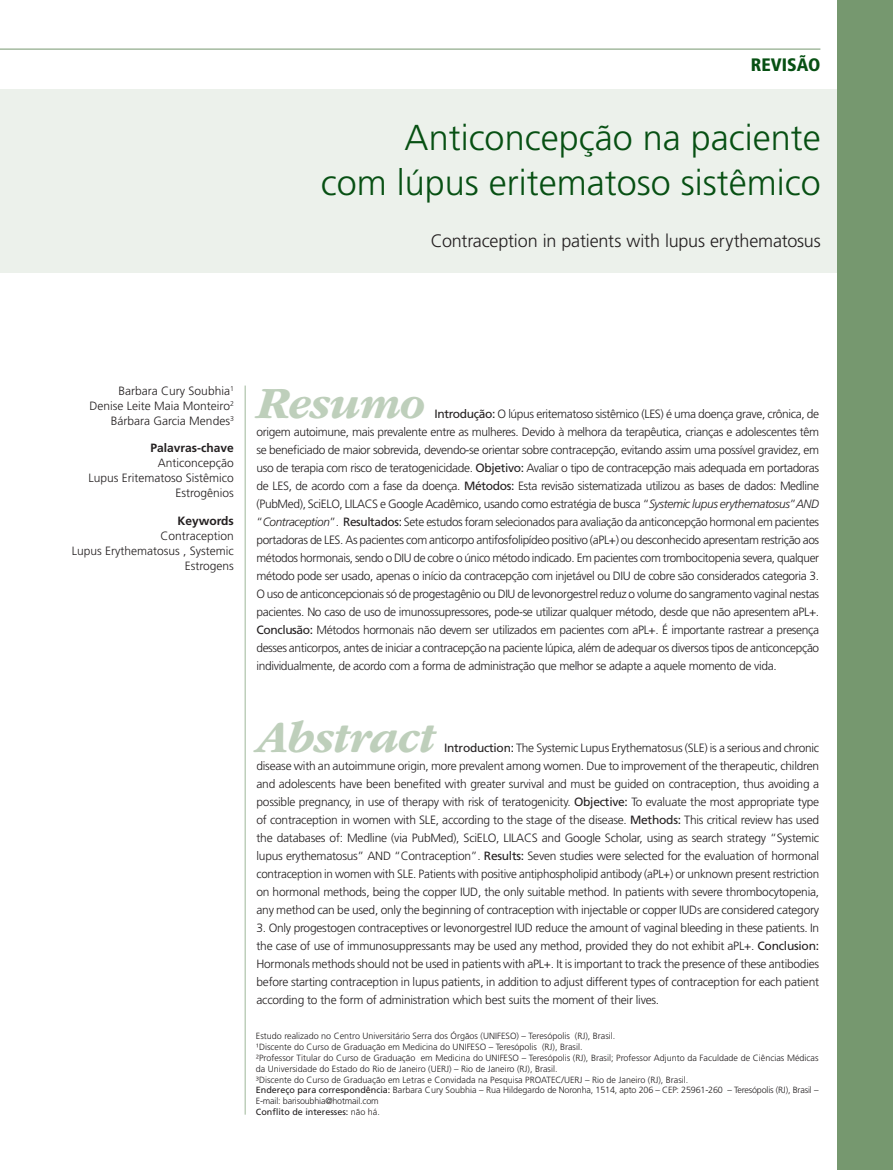
<style>
.page{position:relative;width:893px;height:1170px;background:#fff}
.page>*{position:absolute;margin:0;border:0;box-sizing:border-box;transform-origin:0 0}
.t1{font:italic 700 46.5px "ITC Garamond Std";letter-spacing:-.03em;color:#becfbb}
.t2{font:300 36px/45px "Frutiger LT Std";color:#075013;text-align:right}
.t3{font:300 18px "Frutiger LT Std";letter-spacing:-.01em;color:#231f20}
.t4{font:900 condensed 18px "Frutiger LT Std";color:#075013}
.t5{font:300 12px/18px "Frutiger LT Std";color:#231f20;text-align:justify}
.t6{font:700 12px "Frutiger LT Std";color:#231f20}
.t7{font:300 9px/10.8px "Frutiger LT Std";color:#231f20}
.s1{font-weight:400}
.s2{font-style:italic}
</style>
<div class="page">
<hr style="left:244px;top:385px;width:2px;height:729px;background:#becfbb">
<hr style="left:0;top:49px;width:820px;height:1px;background:#76986f">
<div style="left:0;top:89px;width:893px;height:184px;background:#ecf1eb"></div>
<div style="left:838px;top:0;width:55px;height:1169px;background:#76986f"></div>
<h3 class="t4" style="left:751px;top:54px;width:71px">REVISÃO</h3>
<h2 class="t2" style="left:321px;top:116px;width:502px">Anticoncepção na paciente<br>com lúpus eritematoso sistêmico</h2>
<h3 class="t3" style="left:431px;top:231px;width:391px">Contraception in patients with lupus erythematosus</h3>
<p class="t5" style="left:90px;top:383px;width:146px;line-height:15px;text-align:right">Barbara Cury Soubhia<sup>1<br></sup>Denise Leite Maia Monteiro<sup>2<br></sup>Bárbara Garcia Mendes<sup>3</sup></p>
<p class="t6" style="left:150px;top:441px;width:85px">Palavras-chave</p>
<p class="t5" style="left:89px;top:456px;width:147px;line-height:15px;text-align:right">Anticoncepção<br>Lupus Eritematoso Sistêmico<br>Estrogênios</p>
<p class="t6" style="left:177px;top:514px;width:58px">Keywords</p>
<p class="t5" style="left:72px;top:528px;width:163px;line-height:15px;text-align:right">Contraception<br>Lupus Erythematosus , Systemic<br>Estrogens</p>
<h1 class="t1" style="left:256px;top:378px;width:170px">Resumo</h1>
<p class="t5" style="left:256px;top:405px;width:564px;text-indent:178px"><span class="s1">Introdução:</span> O lúpus eritematoso sistêmico (LES) é uma doença grave, crônica, de origem autoimune, mais prevalente entre as mulheres. Devido à melhora da terapêutica, crianças e adolescentes têm se beneficiado de maior sobrevida, devendo-se orientar sobre contracepção, evitando assim uma possível gravidez, em uso de terapia com risco de teratogenicidade. <span class="s1">Objetivo:</span> Avaliar o tipo de contracepção mais adequada em portadoras de LES, de acordo com a fase da doença. <span class="s1">Métodos:</span> Esta revisão sistematizada utilizou as bases de dados: Medline (PubMed), SciELO, LILACS e Google Acadêmico, usando como estratégia de busca “<span class="s2">Systemic lupus erythematosus</span>”<span class="s2">AND </span>“<span class="s2">Contraception</span>”. <span class="s1">Resultados:</span> Sete estudos foram selecionados para avaliação da anticoncepção hormonal em pacientes portadoras de LES. As pacientes com anticorpo antifosfolipídeo positivo (aPL+) ou desconhecido apresentam restrição aos métodos hormonais, sendo o DIU de cobre o único método indicado. Em pacientes com trombocitopenia severa, qualquer método pode ser usado, apenas o início da contracepção com injetável ou DIU de cobre são considerados categoria 3.<br>O uso de anticoncepcionais só de progestagênio ou DIU de levonorgestrel reduz o volume do sangramento vaginal nestas pacientes. No caso de uso de imunossupressores, pode-se utilizar qualquer método, desde que não apresentem aPL+.<br><span class="s1">Conclusão:</span> Métodos hormonais não devem ser utilizados em pacientes com aPL+. É importante rastrear a presença desses anticorpos, antes de iniciar a contracepção na paciente lúpica, além de adequar os diversos tipos de anticoncepção individualmente, de acordo com a forma de administração que melhor se adapte a aquele momento de vida.</p>
<h1 class="t1" style="left:256px;top:711px;width:180px">Abstract</h1>
<p class="t5" style="left:256px;top:738px;width:564px;text-indent:188px"><span class="s1">Introduction:</span> The Systemic Lupus Erythematosus (SLE) is a serious and chronic disease with an autoimmune origin, more prevalent among women. Due to improvement of the therapeutic, children and adolescents have been benefited with greater survival and must be guided on contraception, thus avoiding a possible pregnancy, in use of therapy with risk of teratogenicity. <span class="s1">Objective:</span> To evaluate the most appropriate type of contraception in women with SLE, according to the stage of the disease. <span class="s1">Methods:</span> This critical review has used the databases of: Medline (via PubMed), SciELO, LILACS and Google Scholar, using as search strategy “Systemic lupus erythematosus” AND “Contraception”. <span class="s1">Results:</span> Seven studies were selected for the evaluation of hormonal contraception in women with SLE. Patients with positive antiphospholipid antibody (aPL+) or unknown present restriction on hormonal methods, being the copper IUD, the only suitable method. In patients with severe thrombocytopenia, any method can be used, only the beginning of contraception with injectable or copper IUDs are considered category</p>
<p class="t5" style="left:256px;top:918px;width:564px">3. Only progestogen contraceptives or levonorgestrel IUD reduce the amount of vaginal bleeding in these patients. In the case of use of immunosuppressants may be used any method, provided they do not exhibit aPL+. <span class="s1">Conclusion:<br></span>Hormonals methods should not be used in patients with aPL+. It is important to track the presence of these antibodies before starting contraception in lupus patients, in addition to adjust different types of contraception for each patient according to the form of administration which best suits the moment of their lives.</p>
<p class="t7" style="left:256px;top:1030px;width:564px">Estudo realizado no Centro Universitário Serra dos Órgãos (UNIFESO) – Teresópolis (RJ), Brasil.<br>¹Discente do Curso de Graduação em Medicina do UNIFESO – Teresópolis (RJ), Brasil.<br>²Professor Titular do Curso de Graduação em Medicina do UNIFESO – Teresópolis (RJ), Brasil; Professor Adjunto da Faculdade de Ciências Médicas da Universidade do Estado do Rio de Janeiro (UERJ) – Rio de Janeiro (RJ), Brasil.<br>³Discente do Curso de Graduação em Letras e Convidada na Pesquisa PROATEC/UERJ – Rio de Janeiro (RJ), Brasil.<br><span class="s1">Endereço para correspondência:</span> Barbara Cury Soubhia – Rua Hildegardo de Noronha, 1514, apto 206 – CEP: 25961-260 – Teresópolis (RJ), Brasil – E-mail: barisoubhia@hotmail.com<br><span class="s1">Conflito de interesses:</span> não há.</p>
</div>
